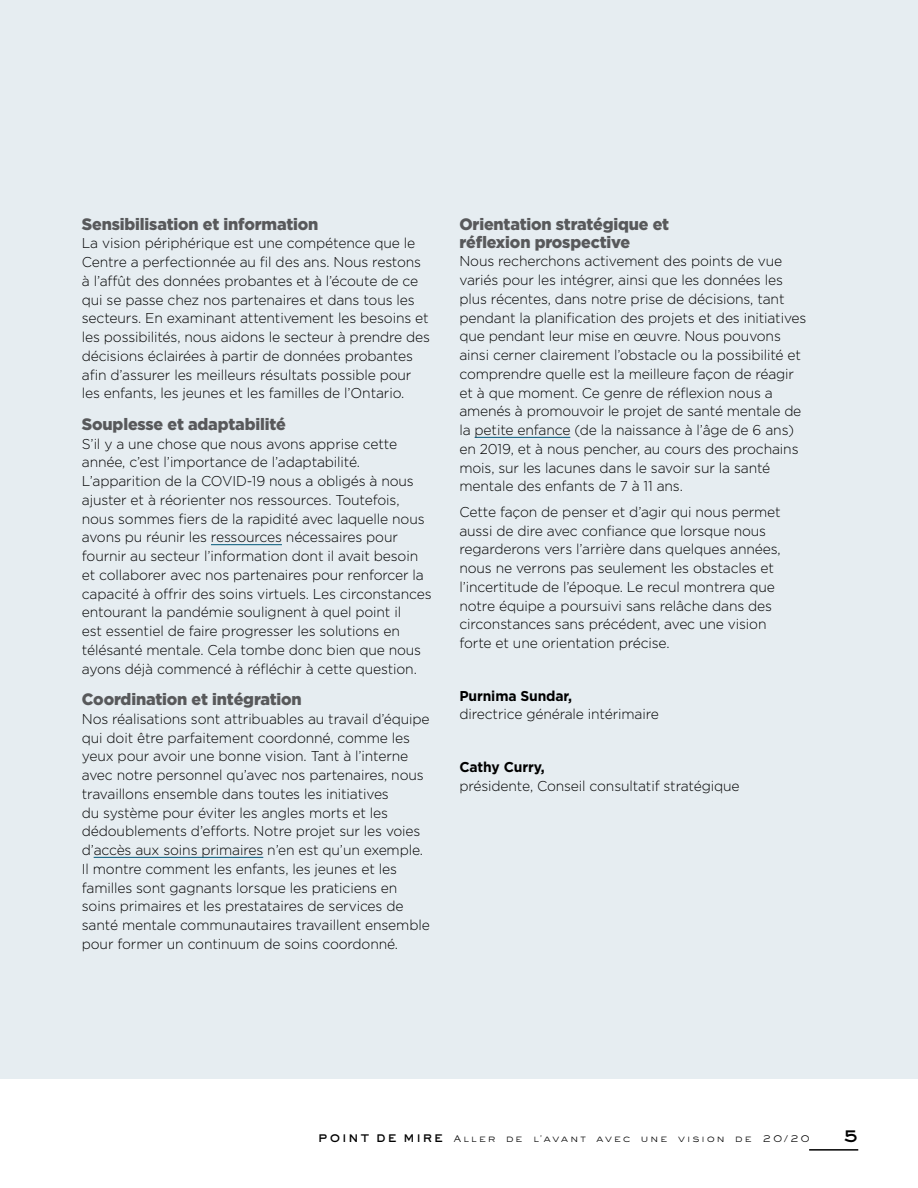
<style>
.page{position:relative;width:918px;height:1188px;background:#fff}
.page>*{position:absolute;margin:0;border:0;box-sizing:border-box;transform-origin:0 0}
.t1{font:700 18px "Eyechart";color:#000}
.t2{font:900 16.5px/18px "Gotham";letter-spacing:-.01em;color:#58595b}
.t3{font:300 14.25px/18.8px "Gotham";letter-spacing:-.01em;color:#000}
.t4{font:700 14.25px "Gotham";letter-spacing:-.01em;color:#000}
.t5{font:10.5px "Eyechart";letter-spacing:.195em;color:#000}
.s1{font-weight:700;font-size:12px}
</style>
<div class="page">
<hr style="left:809px;top:1149px;width:49px;height:2px;background:#000">
<div style="left:0;top:0;width:918px;height:1078px;background:#e6edf1"></div>
<hr style="left:211px;top:544px;width:71px;height:1px;background:#1a6887">
<hr style="left:94px;top:857px;width:169px;height:1px;background:#1a6887">
<hr style="left:475px;top:437px;width:95px;height:1px;background:#1a6887">
<h4 class="t2" style="left:82px;top:214px;width:238px">Sensibilisation et information</h4>
<p class="t3" style="left:82px;top:234px;width:350px">La vision périphérique est une compétence que le Centre a perfectionnée au fil des ans. Nous restons à l’affût des données probantes et à l’écoute de ce qui se passe chez nos partenaires et dans tous les secteurs. En examinant attentivement les besoins et les possibilités, nous aidons le secteur à prendre des décisions éclairées à partir de données probantes afin d’assurer les meilleurs résultats possible pour les enfants, les jeunes et les familles de l’Ontario.</p>
<h4 class="t2" style="left:82px;top:415px;width:206px">Souplesse et adaptabilité</h4>
<p class="t3" style="left:82px;top:434px;width:351px">S’il y a une chose que nous avons apprise cette année, c’est l’importance de l’adaptabilité.<br>L’apparition de la COVID-19 nous a obligés à nous ajuster et à réorienter nos ressources. Toutefois, nous sommes fiers de la rapidité avec laquelle nous avons pu réunir les ressources nécessaires pour fournir au secteur l’information dont il avait besoin et collaborer avec nos partenaires pour renforcer la capacité à offrir des soins virtuels. Les circonstances entourant la pandémie soulignent à quel point il<br>est essentiel de faire progresser les solutions en télésanté mentale. Cela tombe donc bien que nous ayons déjà commencé à réfléchir à cette question.</p>
<h4 class="t2" style="left:82px;top:690px;width:221px">Coordination et intégration</h4>
<p class="t3" style="left:82px;top:709px;width:349px">Nos réalisations sont attribuables au travail d’équipe qui doit être parfaitement coordonné, comme les yeux pour avoir une bonne vision. Tant à l’interne avec notre personnel qu’avec nos partenaires, nous travaillons ensemble dans toutes les initiatives<br>du système pour éviter les angles morts et les dédoublements d’efforts. Notre projet sur les voies d’accès aux soins primaires n’en est qu’un exemple.<br>Il montre comment les enfants, les jeunes et les familles sont gagnants lorsque les praticiens en soins primaires et les prestataires de services de santé mentale communautaires travaillent ensemble pour former un continuum de soins coordonné.</p>
<h4 class="t2" style="left:459px;top:214px;width:211px">Orientation stratégique et réflexion prospective</h4>
<p class="t3" style="left:459px;top:252px;width:349px">Nous recherchons activement des points de vue variés pour les intégrer, ainsi que les données les plus récentes, dans notre prise de décisions, tant pendant la planification des projets et des initiatives que pendant leur mise en œuvre. Nous pouvons ainsi cerner clairement l’obstacle ou la possibilité et comprendre quelle est la meilleure façon de réagir et à que moment. Ce genre de réflexion nous a amenés à promouvoir le projet de santé mentale de la petite enfance (de la naissance à l’âge de 6 ans) en 2019, et à nous pencher, au cours des prochains mois, sur les lacunes dans le savoir sur la santé mentale des enfants de 7 à 11 ans.</p>
<p class="t3" style="left:459px;top:502px;width:323px">Cette façon de penser et d’agir qui nous permet aussi de dire avec confiance que lorsque nous regarderons vers l’arrière dans quelques années, nous ne verrons pas seulement les obstacles et l’incertitude de l’époque. Le recul montrera que notre équipe a poursuivi sans relâche dans des circonstances sans précédent, avec une vision forte et une orientation précise.</p>
<h4 class="t4" style="left:459px;top:686px;width:114px">Purnima Sundar,</h4>
<p class="t3" style="left:459px;top:705px;width:201px">directrice générale intérimaire</p>
<h4 class="t4" style="left:459px;top:757px;width:87px">Cathy Curry,</h4>
<p class="t3" style="left:459px;top:776px;width:282px">présidente, Conseil consultatif stratégique</p>
<p class="t5" style="left:319px;top:1133px;width:492px"><span class="s1">POINT DE MIRE</span> Aller de l’avant avec une vision de 20/20</p>
<p class="t1" style="left:843px;top:1126px;width:16px">5</p>
</div>
